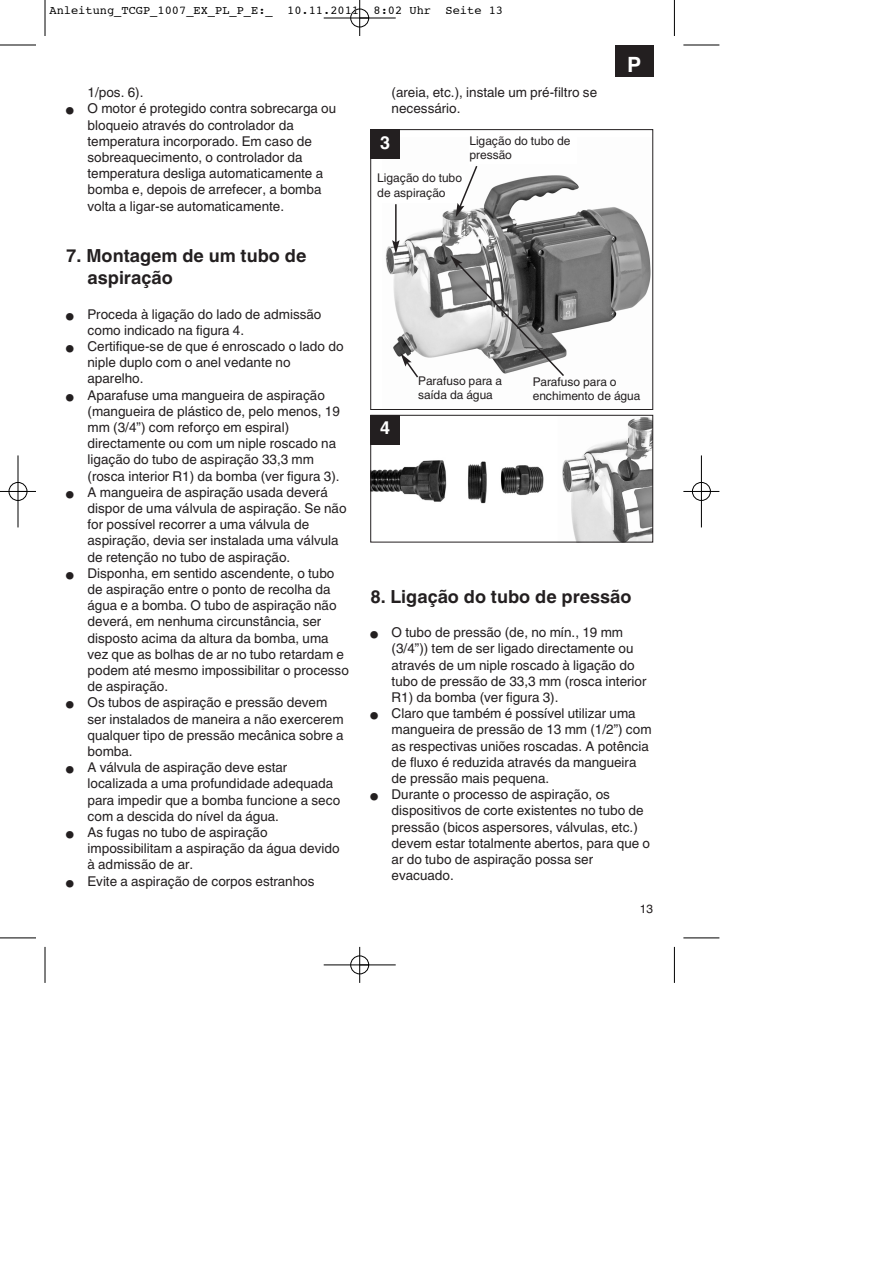
<style>
.page{position:relative;width:893px;height:1263px;background:#fff}
.page>*{position:absolute;margin:0;border:0;box-sizing:border-box;transform-origin:0 0}
.t1{font:700 21px "Helvetica";color:#fff}
.t2{font:700 18px/21.6px "Helvetica World";color:#231f20}
.t3{font:700 18px "Helvetica";color:#fff}
.t4{font:13.5px/16.2px "Helvetica World";color:#231f20}
.t5{font:12px/14.4px "Helvetica World";color:#231f20}
.t6{font:12px "Courier";color:#000}
.t7{font:12px "Helvetica";color:#231f20}
</style>
<div class="page">
<div style="left:615px;top:45px;width:38px;height:32px;background:#231f20"></div>
<img style="left:385px;top:175px;width:266px;height:183px">
<div style="left:370px;top:129px;width:283px;height:281px;border:1px solid #231f20"></div>
<div style="left:377px;top:174px;width:88px;height:29px;background:#fff"></div>
<hr style="left:395px;top:204px;width:2px;height:39px;background:#231f20">
<svg style="left:392px;top:240px;width:8px;height:14px"></svg>
<svg style="left:456px;top:166px;width:23px;height:51px"></svg>
<svg style="left:450px;top:255px;width:116px;height:121px"></svg>
<svg style="left:400px;top:353px;width:20px;height:25px"></svg>
<div style="left:370px;top:129px;width:30px;height:30px;background:#231f20"></div>
<img style="left:372px;top:417px;width:279px;height:123px">
<div style="left:370px;top:415px;width:283px;height:127px;border:1px solid #231f20"></div>
<div style="left:370px;top:415px;width:30px;height:30px;background:#231f20"></div>
<hr style="left:45px;top:0;width:1px;height:36px;background:#000">
<hr style="left:0;top:45px;width:36px;height:1px;background:#000">
<hr style="left:674px;top:0;width:1px;height:36px;background:#000">
<hr style="left:683px;top:45px;width:36px;height:1px;background:#000">
<hr style="left:45px;top:947px;width:1px;height:36px;background:#000">
<hr style="left:0;top:938px;width:36px;height:1px;background:#000">
<hr style="left:674px;top:947px;width:1px;height:36px;background:#000">
<hr style="left:683px;top:938px;width:36px;height:1px;background:#000">
<div style="left:692px;top:482px;width:19px;height:19px;border:1px solid #fff;border-radius:50%"></div>
<hr style="left:324px;top:18px;width:72px;height:1px;background:#000">
<hr style="left:324px;top:965px;width:72px;height:1px;background:#000">
<hr style="left:18px;top:455px;width:1px;height:72px;background:#000">
<hr style="left:701px;top:455px;width:1px;height:72px;background:#000">
<hr style="left:359px;top:0;width:1px;height:36px;background:#000">
<hr style="left:359px;top:947px;width:1px;height:36px;background:#000">
<hr style="left:0;top:491px;width:36px;height:1px;background:#000">
<hr style="left:683px;top:491px;width:36px;height:1px;background:#000">
<div style="left:350px;top:9px;width:19px;height:18px;border:1px solid #000;border-radius:50%"></div>
<div style="left:350px;top:956px;width:19px;height:18px;border:1px solid #000;border-radius:50%"></div>
<div style="left:9px;top:482px;width:18px;height:19px;border:1px solid #000;border-radius:50%"></div>
<div style="left:692px;top:482px;width:18px;height:19px;border:1px solid #000;border-radius:50%"></div>
<p class="t6" style="left:50px;top:4px;width:455px">Anleitung_TCGP_1007_EX_PL_P_E:_ 10.11.2011 8:02 Uhr Seite 13</p>
<h1 class="t1" style="left:627px;top:57px;width:16px">P</h1>
<p class="t4" style="left:88px;top:86px;width:250px">1/pos. 6).<br>O motor é protegido contra sobrecarga ou bloqueio através do controlador da temperatura incorporado. Em caso de sobreaquecimento, o controlador da temperatura desliga automaticamente a bomba e, depois de arrefecer, a bomba volta a ligar-se automaticamente.</p>
<h2 class="t2" style="left:88px;top:247px;width:220px;text-indent:-21px">7. Montagem de um tubo de aspiração</h2>
<p class="t4" style="left:88px;top:307px;width:263px">Proceda à ligação do lado de admissão como indicado na figura 4.<br>Certifique-se de que é enroscado o lado do niple duplo com o anel vedante no aparelho.<br>Aparafuse uma mangueira de aspiração (mangueira de plástico de, pelo menos, 19 mm (3/4”) com reforço em espiral) directamente ou com um niple roscado na ligação do tubo de aspiração 33,3 mm (rosca interior R1) da bomba (ver figura 3).<br>A mangueira de aspiração usada deverá dispor de uma válvula de aspiração. Se não for possível recorrer a uma válvula de aspiração, devia ser instalada uma válvula de retenção no tubo de aspiração.<br>Disponha, em sentido ascendente, o tubo de aspiração entre o ponto de recolha da água e a bomba. O tubo de aspiração não deverá, em nenhuma circunstância, ser disposto acima da altura da bomba, uma vez que as bolhas de ar no tubo retardam e podem até mesmo impossibilitar o processo de aspiração.<br>Os tubos de aspiração e pressão devem ser instalados de maneira a não exercerem qualquer tipo de pressão mecânica sobre a bomba.<br>A válvula de aspiração deve estar localizada a uma profundidade adequada para impedir que a bomba funcione a seco com a descida do nível da água.<br>As fugas no tubo de aspiração impossibilitam a aspiração da água devido à admissão de ar.<br>Evite a aspiração de corpos estranhos</p>
<p class="t4" style="left:392px;top:86px;width:207px">(areia, etc.), instale um pré-filtro se necessário.</p>
<h2 class="t3" style="left:380px;top:136px;width:12px">3</h2>
<p class="t5" style="left:377px;top:172px;width:86px">Ligação do tubo de aspiração</p>
<p class="t5" style="left:469px;top:135px;width:103px">Ligação do tubo de pressão</p>
<h2 class="t3" style="left:380px;top:421px;width:12px">4</h2>
<p class="t5" style="left:418px;top:375px;width:85px">Parafuso para a saída da água</p>
<p class="t5" style="left:533px;top:376px;width:109px">Parafuso para o enchimento de água</p>
<h2 class="t2" style="left:370px;top:587px;width:263px">8. Ligação do tubo de pressão</h2>
<p class="t4" style="left:392px;top:626px;width:261px">O tubo de pressão (de, no mín., 19 mm (3/4”)) tem de ser ligado directamente ou através de um niple roscado à ligação do tubo de pressão de 33,3 mm (rosca interior R1) da bomba (ver figura 3).<br>Claro que também é possível utilizar uma mangueira de pressão de 13 mm (1/2”) com as respectivas uniões roscadas. A potência de fluxo é reduzida através da mangueira de pressão mais pequena.<br>Durante o processo de aspiração, os dispositivos de corte existentes no tubo de pressão (bicos aspersores, válvulas, etc.) devem estar totalmente abertos, para que o ar do tubo de aspiração possa ser evacuado.</p>
<p class="t7" style="left:640px;top:904px;width:15px">13</p>
</div>
